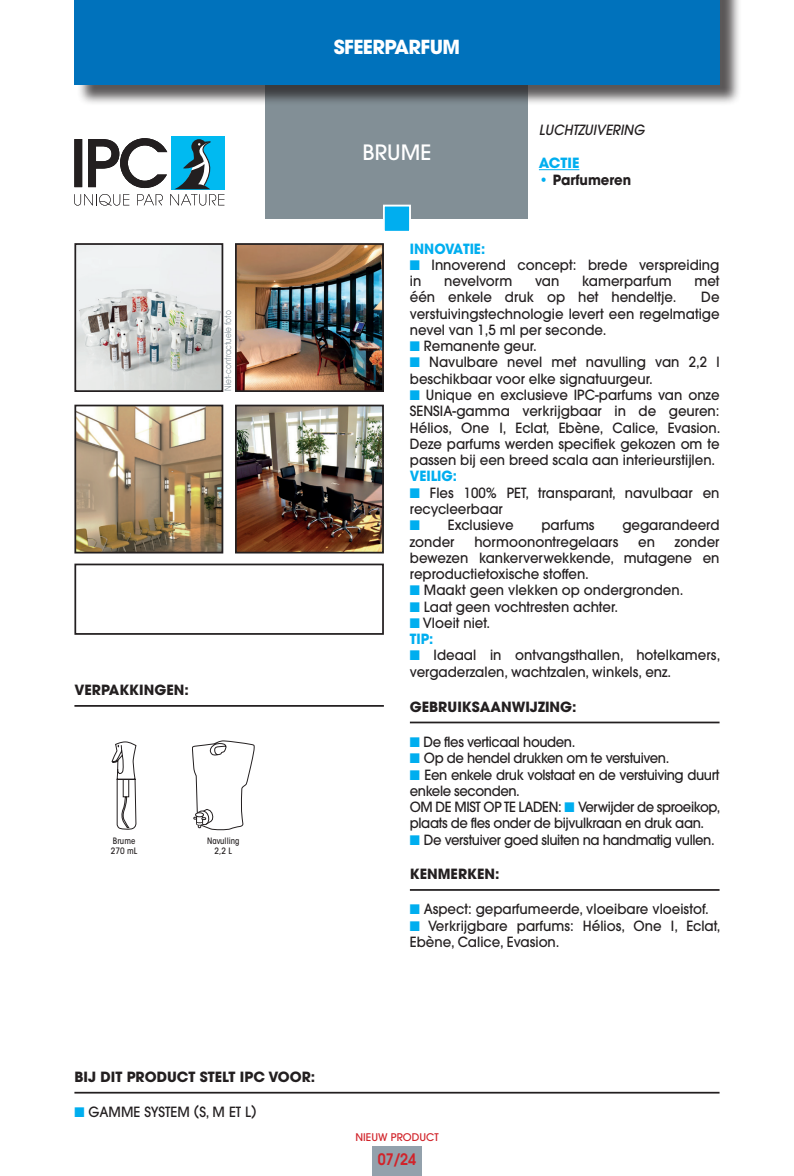
<style>
.page{position:relative;width:794px;height:1176px;background:#fff}
.page>*{position:absolute;margin:0;border:0;box-sizing:border-box;transform-origin:0 0}
.t1{font:500 21px "ITC Avant Garde Std";color:#fff}
.t2{font:700 19.25px "ITC Avant Garde Std";letter-spacing:-.03em;color:#fff}
.t3{font:600 15.75px "ITC Avant Garde Std";color:#d1232a;scale:.9 1}
.t4{font:500 14px/16.3px "ITC Avant Garde Std";color:#231f20;scale:.95 1}
.t5{font:500 14px/16.3px "ITC Avant Garde Std";letter-spacing:-.03em;color:#231f20;scale:.94 1}
.t6{font:700 14px "ITC Avant Garde Std";color:#231f20}
.t7{font:700 14px "ITC Avant Garde Std";color:#00aeef;scale:.95 1}
.t8{font:italic 500 14px "ITC Avant Garde Std";color:#231f20;scale:.95 1}
.t9{font:700 14px "ITC Avant Garde Std";color:#231f20;scale:.95 1}
.t10{font:700 14px "ITC Avant Garde Std";color:#00aeef}
.t11{font:500 10.5px "ITC Avant Garde Std";color:#d1232a}
.t12{font:500 condensed 8.75px "ITC Avant Garde Std";color:#231f20}
.t13{font:8.75px "ITC Avant Garde Std";color:#828f96;scale:.85 1}
.s1{color:#00aeef}
</style>
<div class="page">
<div style="left:74px;top:563px;width:310px;height:72px;border:2px solid #231f20"></div>
<div style="left:266px;top:79px;width:262px;height:140px;background:#828f96"></div>
<div style="left:77px;top:0;width:664px;height:106px;background:#231f20;opacity:.75"></div>
<div style="left:74px;top:0;width:645px;height:84px;background:#0072bc"></div>
<div style="left:372px;top:1146px;width:50px;height:30px;background:#93a1ac"></div>
<div style="left:171px;top:136px;width:53px;height:53px;background:#00baf1"></div>
<svg style="left:74px;top:138px;width:150px;height:67px"></svg>
<hr style="left:74px;top:705px;width:310px;height:2px;background:#231f20">
<hr style="left:410px;top:721px;width:309px;height:2px;background:#231f20">
<hr style="left:410px;top:889px;width:309px;height:2px;background:#231f20">
<div style="left:383px;top:205px;width:28px;height:28px;background:#00aeef;border:2px solid #fff"></div>
<hr style="left:539px;top:169px;width:40px;height:1px;background:#00aeef">
<svg style="left:112px;top:741px;width:24px;height:88px"></svg>
<svg style="left:192px;top:740px;width:62px;height:90px"></svg>
<img style="left:77px;top:246px;width:143px;height:143px">
<div style="left:74px;top:243px;width:149px;height:149px;border:2px solid #231f20"></div>
<img style="left:77px;top:408px;width:143px;height:142px">
<div style="left:74px;top:405px;width:149px;height:148px;border:2px solid #231f20"></div>
<img style="left:238px;top:246px;width:143px;height:143px">
<div style="left:235px;top:243px;width:149px;height:149px;border:2px solid #231f20"></div>
<img style="left:238px;top:408px;width:143px;height:142px">
<div style="left:235px;top:405px;width:149px;height:148px;border:2px solid #231f20"></div>
<hr style="left:74px;top:1092px;width:645px;height:1px;background:#231f20">
<p class="t13" style="left:223px;top:391px;width:96px;rotate:-90deg">Niet-contractuele foto</p>
<p class="t6" style="left:74px;top:681px;width:116px">VERPAKKINGEN:</p>
<p class="t12" style="left:113px;top:835px;width:24px">Brume</p>
<p class="t12" style="left:111px;top:845px;width:28px">270 mL</p>
<p class="t12" style="left:207px;top:835px;width:34px">Navulling</p>
<p class="t12" style="left:215px;top:845px;width:19px">2,2 L</p>
<p class="t2" style="left:334px;top:34px;width:128px">SFEERPARFUM</p>
<p class="t1" style="left:363px;top:139px;width:70px">BRUME</p>
<p class="t8" style="left:539px;top:121px;width:113px">LUCHTZUIVERING</p>
<p class="t10" style="left:539px;top:154px;width:42px">ACTIE</p>
<p class="t9" style="left:539px;top:171px;width:99px"><span class="s1">•</span> Parfumeren</p>
<p class="t7" style="left:410px;top:239px;width:81px">INNOVATIE:</p>
<p class="t4" style="left:410px;top:256px;width:327px"><span class="s1">■</span> Innoverend concept: brede verspreiding in</p>
<p class="t4" style="left:444px;top:273px;width:73px">nevelvorm</p>
<p class="t4" style="left:535px;top:273px;width:27px">van</p>
<p class="t4" style="left:582px;top:273px;width:96px">kamerparfum</p>
<p class="t4" style="left:694px;top:273px;width:28px">met</p>
<p class="t4" style="left:410px;top:289px;width:282px">één enkele druk op het hendeltje.</p>
<p class="t4" style="left:410px;top:289px;width:327px;text-align:justify;text-indent:291px">De verstuivingstechnologie levert een regelmatige nevel van 1,5 ml per seconde.</p>
<p class="t4" style="left:410px;top:338px;width:135px"><span class="s1">■</span> Remanente geur.</p>
<p class="t4" style="left:410px;top:354px;width:327px"><span class="s1">■</span> Navulbare nevel met navulling van 2,2 l beschikbaar voor elke signatuurgeur.</p>
<p class="t4" style="left:410px;top:387px;width:328px;text-align:justify"><span class="s1">■</span> Unique en exclusieve IPC-parfums van onze SENSIA-gamma verkrijgbaar in de geuren:<br>Hélios, One I, Eclat, Ebène, Calice, Evasion.<br>Deze parfums werden specifiek gekozen om te passen bij een breed scala aan interieurstijlen.</p>
<p class="t7" style="left:410px;top:467px;width:51px">VEILIG:</p>
<p class="t4" style="left:410px;top:484px;width:327px"><span class="s1">■</span> Fles 100% PET, transparant, navulbaar en recycleerbaar</p>
<p class="t4" style="left:410px;top:517px;width:111px"><span class="s1">■</span> Exclusieve</p>
<p class="t4" style="left:541px;top:517px;width:57px">parfums</p>
<p class="t4" style="left:622px;top:517px;width:104px">gegarandeerd</p>
<p class="t4" style="left:410px;top:533px;width:48px">zonder</p>
<p class="t4" style="left:474px;top:533px;width:153px">hormoonontregelaars</p>
<p class="t4" style="left:638px;top:533px;width:19px">en</p>
<p class="t4" style="left:410px;top:533px;width:327px;text-align:justify;text-indent:265px">zonder bewezen kankerverwekkende, mutagene en reproductietoxische stoffen.</p>
<p class="t4" style="left:410px;top:582px;width:289px"><span class="s1">■</span> Maakt geen vlekken op ondergronden.</p>
<p class="t4" style="left:410px;top:598px;width:221px"><span class="s1">■</span> Laat geen vochtresten achter.</p>
<p class="t4" style="left:410px;top:614px;width:86px"><span class="s1">■</span> Vloeit niet.</p>
<p class="t7" style="left:410px;top:630px;width:26px">TIP:</p>
<p class="t4" style="left:410px;top:647px;width:328px"><span class="s1">■</span> Ideaal in ontvangsthallen, hotelkamers, vergaderzalen, wachtzalen, winkels, enz.</p>
<p class="t6" style="left:410px;top:697px;width:168px">GEBRUIKSAANWIJZING:</p>
<p class="t5" style="left:410px;top:733px;width:177px"><span class="s1">■</span> De fles verticaal houden.</p>
<p class="t5" style="left:410px;top:750px;width:278px"><span class="s1">■</span> Op de hendel drukken om te verstuiven.</p>
<p class="t5" style="left:410px;top:766px;width:331px"><span class="s1">■</span> Een enkele druk volstaat en de verstuiving duurt enkele seconden.</p>
<p class="t5" style="left:410px;top:798px;width:332px">OM DE MIST OP TE LADEN: <span class="s1">■</span> Verwijder de sproeikop, plaats de fles onder de bijvulkraan en druk aan.</p>
<p class="t5" style="left:410px;top:831px;width:326px"><span class="s1">■</span> De verstuiver goed sluiten na handmatig vullen.</p>
<p class="t6" style="left:410px;top:865px;width:91px">KENMERKEN:</p>
<p class="t4" style="left:410px;top:901px;width:316px"><span class="s1">■</span> Aspect: geparfumeerde, vloeibare vloeistof.</p>
<p class="t4" style="left:410px;top:917px;width:328px"><span class="s1">■</span> Verkrijgbare parfums: Hélios, One I, Eclat,<br>Ebène, Calice, Evasion.</p>
<p class="t6" style="left:74px;top:1067px;width:242px">BIJ DIT PRODUCT STELT IPC VOOR:</p>
<p class="t4" style="left:74px;top:1103px;width:193px"><span class="s1">■</span> GAMME SYSTEM (S, M ET L)</p>
<p class="t11" style="left:355px;top:1130px;width:85px">NIEUW PRODUCT</p>
<p class="t3" style="left:378px;top:1149px;width:44px">07/24</p>
</div>
